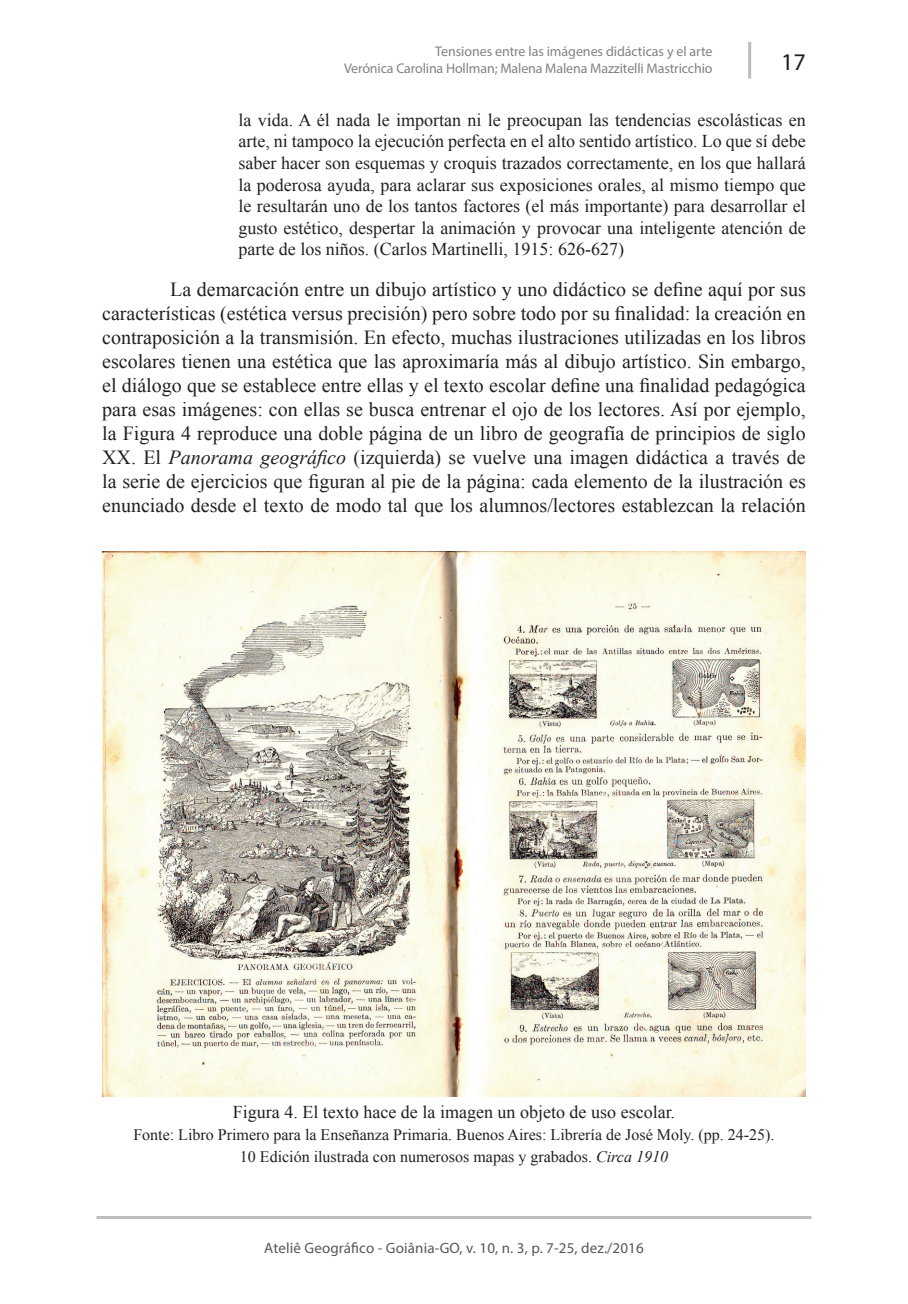
<style>
.page{position:relative;width:908px;height:1304px;background:#fff}
.page>*{position:absolute;margin:0;border:0;box-sizing:border-box;transform-origin:0 0}
.t1{font:24px "Myriad Pro";color:#231f20}
.t2{font:20px/24px "Times New Roman";color:#231f20;text-align:justify}
.t3{font:18px/21.6px "Times New Roman";color:#231f20;text-align:justify}
.t4{font:16px/22px "Times New Roman";color:#231f20;text-align:center}
.t5{font:15px "Myriad Pro";letter-spacing:.01em;color:#57585a}
.t6{font:14px/16.8px "Myriad Pro";letter-spacing:-.01em;color:#808285;text-align:right}
.s1{font-style:italic}
</style>
<div class="page">
<hr style="left:96px;top:1216px;width:715px;height:3px;background:#bcbdc0">
<hr style="left:747px;top:42px;width:3px;height:37px;background:#bcbdc0">
<img style="left:102px;top:551px;width:703px;height:545px">
<p class="t6" style="left:344px;top:43px;width:370px">Tensiones entre las imágenes didácticas y el arte<br>Verónica Carolina Hollman; Malena Malena Mazzitelli Mastricchio</p>
<p class="t1" style="left:780px;top:47px;width:26px">17</p>
<p class="t3" style="left:238px;top:109px;width:568px">la vida. A él nada le importan ni le preocupan las tendencias escolásticas en arte, ni tampoco la ejecución perfecta en el alto sentido artístico. Lo que sí debe saber hacer son esquemas y croquis trazados correctamente, en los que hallará la poderosa ayuda, para aclarar sus exposiciones orales, al mismo tiempo que le resultarán uno de los tantos factores (el más importante) para desarrollar el gusto estético, despertar la animación y provocar una inteligente atención de parte de los niños. (Carlos Martinelli, 1915: 626-627)</p>
<p class="t2" style="left:102px;top:277px;width:705px;text-indent:68px">La demarcación entre un dibujo artístico y uno didáctico se define aquí por sus características (estética versus precisión) pero sobre todo por su finalidad: la creación en contraposición a la transmisión. En efecto, muchas ilustraciones utilizadas en los libros escolares tienen una estética que las aproximaría más al dibujo artístico. Sin embargo, el diálogo que se establece entre ellas y el texto escolar define una finalidad pedagógica para esas imágenes: con ellas se busca entrenar el ojo de los lectores. Así por ejemplo, la Figura 4 reproduce una doble página de un libro de geografía de principios de siglo XX. El <span class="s1">Panorama geográfico</span> (izquierda) se vuelve una imagen didáctica a través de la serie de ejercicios que figuran al pie de la página: cada elemento de la ilustración es enunciado desde el texto de modo tal que los alumnos/lectores establezcan la relación</p>
<p class="t3" style="left:233px;top:1101px;width:443px">Figura 4. El texto hace de la imagen un objeto de uso escolar.</p>
<p class="t4" style="left:133px;top:1124px;width:642px">Fonte: Libro Primero para la Enseñanza Primaria. Buenos Aires: Librería de José Moly. (pp. 24-25).<br>10 Edición ilustrada con numerosos mapas y grabados. <span class="s1">Circa 1910</span></p>
<p class="t5" style="left:264px;top:1239px;width:381px">Ateliê Geográfico - Goiânia-GO, v. 10, n. 3, p. 7-25, dez./2016</p>
</div>
